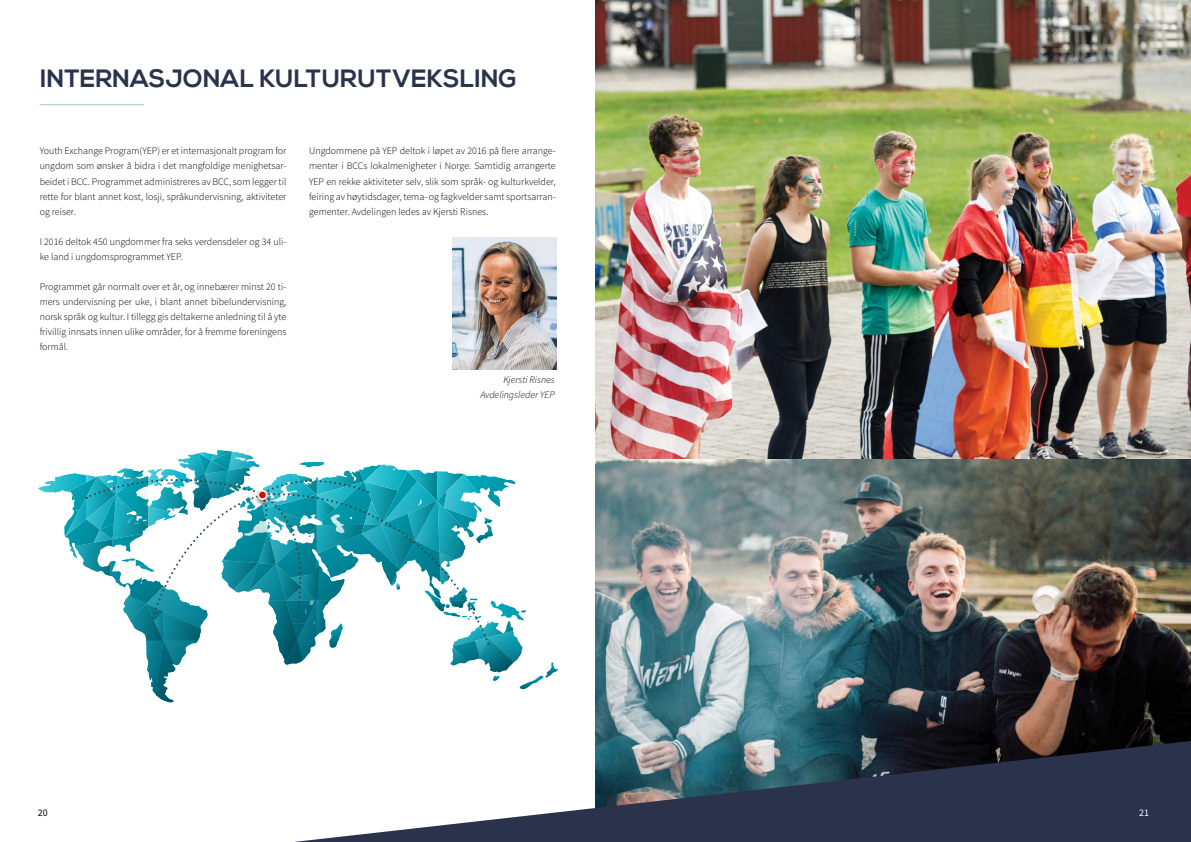
<style>
.page{position:relative;width:1191px;height:842px;background:#fff}
.page>*{position:absolute;margin:0;border:0;box-sizing:border-box;transform-origin:0 0}
.t1{font:700 25px "Nexa";color:#2b324b}
.t2{font:300 10px/15px "Source Sans Pro";color:#000;text-align:justify}
.t3{font:italic 300 10px/15px "Source Sans Pro";color:#000;text-align:right}
.t4{font:10px "Source Sans Pro";color:#000}
.t5{font:10px "Source Sans Pro";color:#fff}
</style>
<div class="page">
<img style="left:595px;top:0;width:596px;height:741px">
<hr style="left:40px;top:104px;width:104px;height:1px;background:#9ec4cd">
<svg style="left:38px;top:450px;width:520px;height:253px"></svg>
<img style="left:252px;top:486px;width:22px;height:23px">
<svg style="left:257px;top:490px;width:10px;height:10px"></svg>
<div style="left:259px;top:492px;width:7px;height:6px;background:#d60d0d;border-radius:50%"></div>
<svg style="left:294px;top:741px;width:897px;height:101px;fill:#2b324b"></svg>
<img style="left:452px;top:237px;width:104px;height:132px">
<h1 class="t1" style="left:40px;top:64px;width:478px">INTERNASJONAL KULTURUTVEKSLING</h1>
<p class="t2" style="left:40px;top:144px;width:248px">Youth Exchange Program(YEP) er et internasjonalt program for ungdom som ønsker å bidra i det mangfoldige menighetsar&shy;beidet i BCC. Programmet administreres av BCC, som legger til rette for blant annet kost, losji, språkundervisning, aktiviteter og reiser.</p>
<p class="t2" style="left:40px;top:234px;width:248px">I 2016 deltok 450 ungdommer fra seks verdensdeler og 34 uli&shy;ke land i ungdomsprogrammet YEP.</p>
<p class="t2" style="left:40px;top:279px;width:248px">Programmet går normalt over et år, og innebærer minst 20 ti&shy;mers undervisning per uke, i blant annet bibelundervisning, norsk språk og kultur. I tillegg gis deltakerne anledning til å yte frivillig innsats innen ulike områder, for å fremme foreningens formål.</p>
<p class="t2" style="left:309px;top:144px;width:248px">Ungdommene på YEP deltok i løpet av 2016 på flere arrange&shy;menter i BCCs lokalmenigheter i Norge. Samtidig arrangerte YEP en rekke aktiviteter selv, slik som språk- og kulturkvelder, feiring av høytidsdager, tema- og fagkvelder samt sportsarran&shy;gementer. Avdelingen ledes av Kjersti Risnes.</p>
<p class="t3" style="left:480px;top:372px;width:76px">Kjersti Risnes<br>Avdelingsleder YEP</p>
<p class="t4" style="left:38px;top:806px;width:11px">20</p>
<p class="t5" style="left:1139px;top:806px;width:11px">21</p>
</div>
